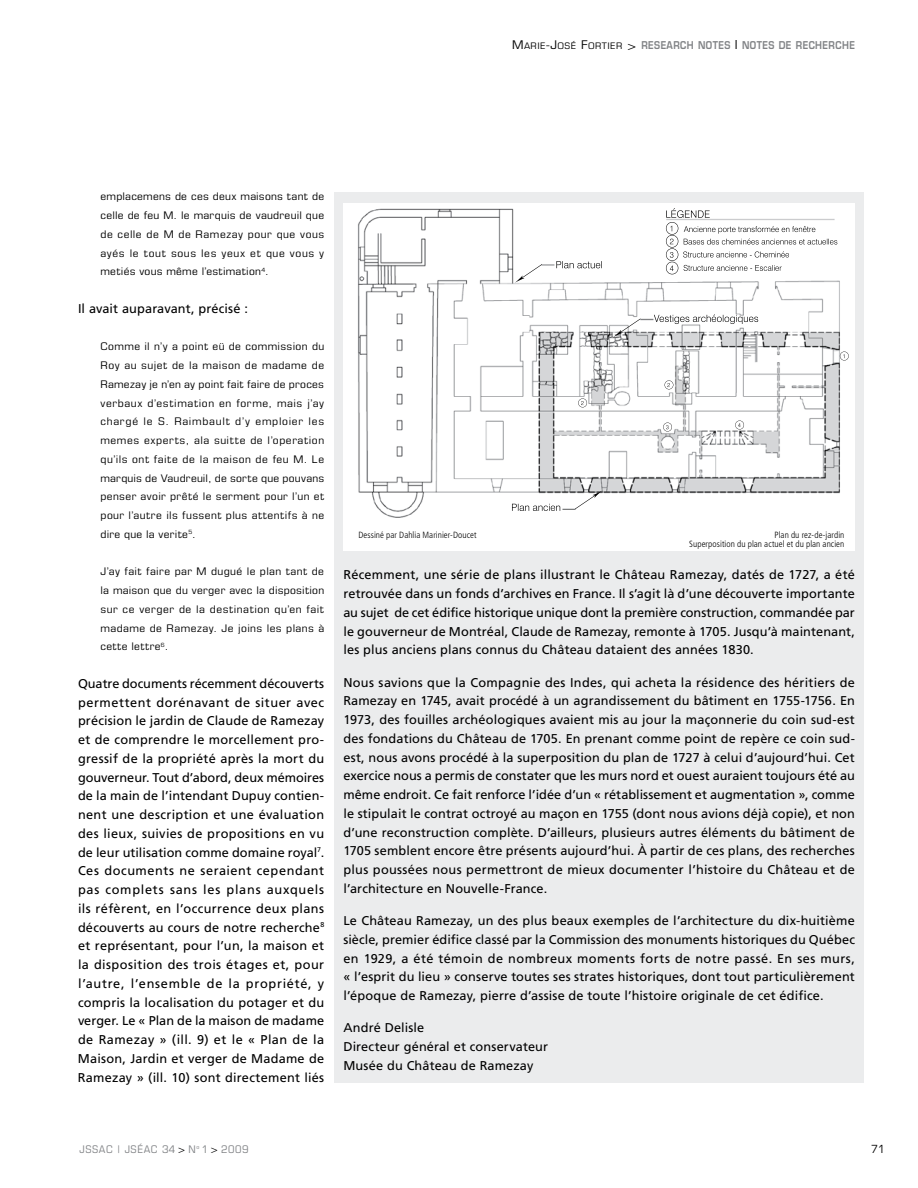
<style>
.page{position:relative;width:918px;height:1188px;background:#fff}
.page>*{position:absolute;margin:0;border:0;box-sizing:border-box;transform-origin:0 0}
.t1{font:12.75px/18.8px "Frutiger";letter-spacing:.01em;color:#000;text-align:justify}
.t2{font:condensed 11.25px "Eurostile";color:#000;scale:1.1 1}
.t3{font:condensed 10.5px/18.8px "Eurostile";letter-spacing:.035em;color:#000;text-align:justify;scale:1.2 1}
.t4{font:600 10.5px "Eurostile";letter-spacing:.05em;color:#808285;scale:.85 1}
.t5{font:condensed 10.5px "Eurostile";letter-spacing:.05em;color:#808285;scale:1.1 1}
.t6{font:300 condensed 9px/9px "Frutiger";letter-spacing:.01em;color:#000;text-align:right}
.s1{font-weight:400;font-stretch:condensed;font-size:12px;color:#000}
.s2{font-weight:400;font-stretch:condensed;font-size:9px;color:#000}
.s3{font-size:12px;color:#000}
.s4{color:#000}
</style>
<div class="page">
<div style="left:334px;top:192px;width:530px;height:891px;background:#ebeced"></div>
<img style="left:343px;top:203px;width:512px;height:348px">
<img style="left:512px;top:504px;width:48px;height:7px">
<img style="left:654px;top:314px;width:104px;height:10px">
<img style="left:556px;top:261px;width:46px;height:7px">
<svg style="left:735px;top:421px;width:9px;height:9px"></svg>
<svg style="left:663px;top:423px;width:9px;height:9px"></svg>
<svg style="left:840px;top:352px;width:9px;height:9px"></svg>
<svg style="left:665px;top:380px;width:8px;height:9px"></svg>
<img style="left:515px;top:264px;width:27px;height:19px">
<svg style="left:593px;top:491px;width:9px;height:7px"></svg>
<img style="left:614px;top:319px;width:27px;height:18px">
<svg style="left:578px;top:398px;width:9px;height:9px"></svg>
<img style="left:666px;top:208px;width:44px;height:10px">
<img style="left:684px;top:226px;width:131px;height:6px">
<svg style="left:666px;top:222px;width:12px;height:52px"></svg>
<img style="left:684px;top:238px;width:153px;height:7px">
<img style="left:683px;top:251px;width:106px;height:7px">
<img style="left:684px;top:265px;width:98px;height:6px">
<p class="t4" style="left:512px;top:38px;width:405px"><span class="s1">M</span><span class="s2">ARIE</span><span class="s1">-J</span><span class="s2">OSÉ</span> <span class="s1">F</span><span class="s2">ORTIER</span> <span class="s1">&gt;</span> RESEARCH NOTES <span class="s3">|</span> NOTES DE RECHERCHE</p>
<p class="t3" style="left:100px;top:187px;width:188px">emplacemens de ces deux maisons tant de celle de feu M. le marquis de vaudreuil que de celle de M de Ramezay pour que vous ayés le tout sous les yeux et que vous y metiés vous même l’estimation<sup>4</sup>.</p>
<p class="t1" style="left:78px;top:299px;width:172px">Il avait auparavant, précisé :</p>
<p class="t3" style="left:100px;top:337px;width:188px">Comme il n’y a point eü de commission du Roy au sujet de la maison de madame de Ramezay je n’en ay point fait faire de proces verbaux d’estimation en forme, mais j’ay chargé le S. Raimbault d’y emploier les memes experts, ala suitte de l’operation qu’ils ont faite de la maison de feu M. Le marquis de Vaudreuil, de sorte que pouvans penser avoir prêté le serment pour l’un et pour l’autre ils fussent plus attentifs à ne dire que la verite<sup>5</sup>.</p>
<p class="t3" style="left:100px;top:562px;width:188px">J’ay fait faire par M dugué le plan tant de la maison que du verger avec la disposition sur ce verger de la destination qu’en fait madame de Ramezay. Je joins les plans à cette lettre<sup>6</sup>.</p>
<p class="t1" style="left:78px;top:674px;width:248px">Quatre documents récemment découverts permettent dorénavant de situer avec précision le jardin de Claude de Ramezay et de comprendre le morcellement pro&shy;gressif de la propriété après la mort du gouverneur. Tout d’abord, deux mémoires de la main de l’intendant Dupuy contien&shy;nent une description et une évaluation des lieux, suivies de propositions en vu de leur utilisation comme domaine royal<sup>7</sup>.<br>Ces documents ne seraient cependant pas complets sans les plans auxquels ils réfèrent, en l’occurrence deux plans découverts au cours de notre recherche<sup>8 </sup>et représentant, pour l’un, la maison et la disposition des trois étages et, pour l’autre, l’ensemble de la propriété, y compris la localisation du potager et du verger. Le « Plan de la maison de madame de Ramezay » (ill. 9) et le « Plan de la Maison, Jardin et verger de Madame de Ramezay » (ill. 10) sont directement liés</p>
<p class="t6" style="left:358px;top:530px;width:120px">Dessiné par Dahlia Marinier-Doucet</p>
<p class="t6" style="left:689px;top:530px;width:157px">Plan du rez-de-jardin<br>Superposition du plan actuel et du plan ancien</p>
<p class="t1" style="left:343px;top:565px;width:513px">Récemment, une série de plans illustrant le Château Ramezay, datés de 1727, a été retrouvée dans un fonds d’archives en France. Il s’agit là d’une découverte importante au sujet de cet édifice historique unique dont la première construction, commandée par le gouverneur de Montréal, Claude de Ramezay, remonte à 1705. Jusqu’à maintenant, les plus anciens plans connus du Château dataient des années 1830.</p>
<p class="t1" style="left:343px;top:673px;width:513px">Nous savions que la Compagnie des Indes, qui acheta la résidence des héritiers de Ramezay en 1745, avait procédé à un agrandissement du bâtiment en 1755-1756. En 1973, des fouilles archéologiques avaient mis au jour la maçonnerie du coin sud-est des fondations du Château de 1705. En prenant comme point de repère ce coin sud&shy;est, nous avons procédé à la superposition du plan de 1727 à celui d’aujourd’hui. Cet exercice nous a permis de constater que les murs nord et ouest auraient toujours été au même endroit. Ce fait renforce l’idée d’un « rétablissement et augmentation », comme le stipulait le contrat octroyé au maçon en 1755 (dont nous avions déjà copie), et non d’une reconstruction complète. D’ailleurs, plusieurs autres éléments du bâtiment de 1705 semblent encore être présents aujourd’hui. À partir de ces plans, des recherches plus poussées nous permettront de mieux documenter l’histoire du Château et de l’architecture en Nouvelle-France.</p>
<p class="t1" style="left:343px;top:911px;width:513px">Le Château Ramezay, un des plus beaux exemples de l’architecture du dix-huitième siècle, premier édifice classé par la Commission des monuments historiques du Québec en 1929, a été témoin de nombreux moments forts de notre passé. En ses murs, « l’esprit du lieu » conserve toutes ses strates historiques, dont tout particulièrement l’époque de Ramezay, pierre d’assise de toute l’histoire originale de cet édifice.</p>
<p class="t1" style="left:343px;top:1018px;width:206px;text-align:left">André Delisle<br>Directeur général et conservateur<br>Musée du Château de Ramezay</p>
<p class="t5" style="left:80px;top:1143px;width:155px">JSSAC | JSÉAC 34 <span class="s4">&gt;</span> N<sup>o</sup> 1 <span class="s4">&gt;</span> 2009</p>
<p class="t2" style="left:871px;top:1142px;width:14px">71</p>
</div>
